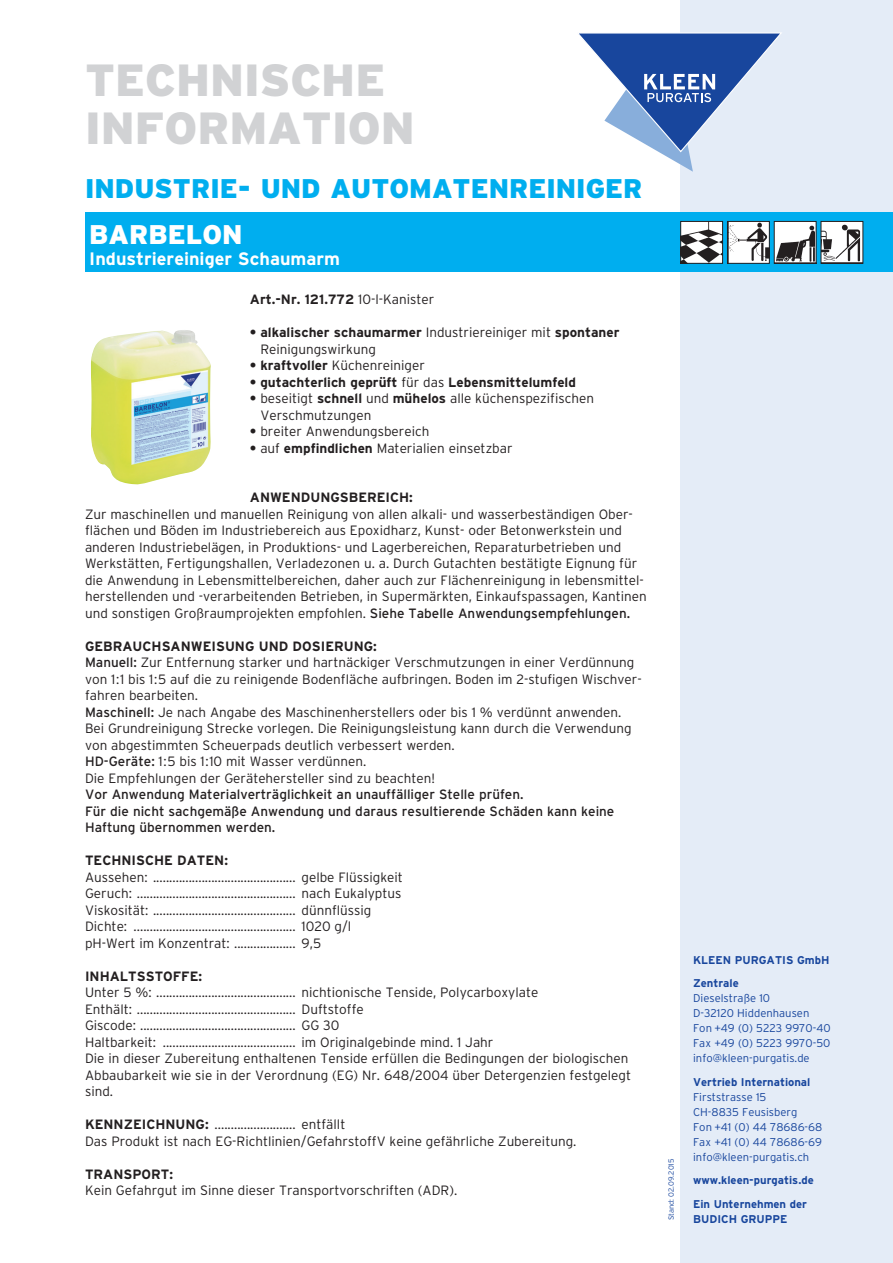
<style>
.page{position:relative;width:893px;height:1263px;background:#fff}
.page>*{position:absolute;margin:0;border:0;box-sizing:border-box;transform-origin:0 0}
.Technische_Informati{font:900 45px "Interstate";color:#d1d2d4}
.Produktgruppe{font:900 27px "Interstate";color:#00aeef}
.Produktname{font:900 27px "Interstate";color:#fff}
.Produktunterzeile{font:700 18px "Interstate";color:#fff}
.Grundschrift{font:300 13.5px/16.5px "Interstate";color:#231f20}
.Grundschrift-2{font:13.5px/16.5px "Interstate";color:#231f20}
.Subhead_Bold_Versal{font:700 13.5px "Interstate";color:#231f20}
.Grundschrift-3{font:700 13.5px "Interstate";color:#231f20}
.t1{font:300 11.25px/15px "Interstate";color:#18469d}
.t2{font:700 11.25px/15px "Interstate";color:#18469d}
.t3{font:300 7.5px "Interstate";color:#18469d}
.s1{font-weight:300}
.s2{font-weight:700}
.s3{font-weight:400}
</style>
<div class="page">
<div style="left:680px;top:0;width:213px;height:1263px;background:#e4ecf7"></div>
<svg style="left:579px;top:32px;width:203px;height:140px"></svg>
<div style="left:85px;top:213px;width:808px;height:59px;background:#00aeef"></div>
<img style="left:91px;top:330px;width:120px;height:155px">
<img style="left:682px;top:223px;width:39px;height:39px">
<div style="left:680px;top:221px;width:43px;height:43px;border:1px solid #231f20"></div>
<img style="left:729px;top:223px;width:39px;height:39px">
<div style="left:727px;top:221px;width:43px;height:43px;border:1px solid #231f20"></div>
<img style="left:776px;top:223px;width:38px;height:39px">
<div style="left:774px;top:221px;width:42px;height:43px;border:1px solid #231f20"></div>
<img style="left:823px;top:223px;width:38px;height:39px">
<div style="left:821px;top:221px;width:42px;height:43px;border:1px solid #231f20"></div>
<p class="Technische_Informati" style="left:85px;top:55px;width:302px">TECHNISCHE</p>
<p class="Technische_Informati" style="left:85px;top:103px;width:331px">INFORMATION</p>
<p class="Produktgruppe" style="left:85px;top:173px;width:559px">INDUSTRIE- UND AUTOMATENREINIGER</p>
<p class="Produktname" style="left:89px;top:219px;width:155px">BARBELON</p>
<p class="Produktunterzeile" style="left:89px;top:248px;width:252px">Industriereiniger Schaumarm</p>
<p class="Grundschrift-3" style="left:250px;top:292px;width:186px">Art.-Nr. 121.772 <span class="s1">10-l-Kanister</span></p>
<p class="Grundschrift" style="left:260px;top:324px;width:361px;text-indent:-10px"><span class="s2">• alkalischer schaumarmer</span> Industriereiniger mit <span class="s2">spontaner<br></span>Reinigungswirkung</p>
<p class="Grundschrift" style="left:250px;top:357px;width:177px"><span class="s2">• kraftvoller</span> Küchenreiniger</p>
<p class="Grundschrift-3" style="left:250px;top:374px;width:328px">• gutachterlich geprüft <span class="s1">für das</span> Lebensmittelumfeld</p>
<p class="Grundschrift" style="left:260px;top:390px;width:335px;text-indent:-10px"><span class="s2">•</span> beseitigt <span class="s2">schnell</span> und <span class="s2">mühelos</span> alle küchenspezifischen<br>Verschmutzungen</p>
<p class="Grundschrift" style="left:250px;top:423px;width:181px"><span class="s2">•</span> breiter Anwendungsbereich</p>
<p class="Grundschrift" style="left:250px;top:440px;width:264px"><span class="s2">•</span> auf <span class="s2">empfindlichen</span> Materialien einsetzbar</p>
<p class="Subhead_Bold_Versal" style="left:250px;top:490px;width:165px">ANWENDUNGSBEREICH:</p>
<p class="Grundschrift" style="left:85px;top:506px;width:563px">Zur maschinellen und manuellen Reinigung von allen alkali- und wasserbeständigen Ober&shy;flächen und Böden im Industriebereich aus Epoxidharz, Kunst- oder Betonwerkstein und anderen Industriebelägen, in Produktions- und Lagerbereichen, Reparaturbetrieben und Werkstätten, Fertigungshallen, Verladezonen u. a. Durch Gutachten bestätigte Eignung für die Anwendung in Lebensmittelbereichen, daher auch zur Flächenreinigung in lebensmittel&shy;herstellenden und -verarbeitenden Betrieben, in Supermärkten, Einkaufspassagen, Kantinen und sonstigen Großraumprojekten empfohlen. <span class="s3">Siehe Tabelle Anwendungsempfehlungen.</span></p>
<p class="Subhead_Bold_Versal" style="left:85px;top:638px;width:293px">GEBRAUCHSANWEISUNG UND DOSIERUNG:</p>
<p class="Grundschrift" style="left:85px;top:654px;width:558px"><span class="s3">Manuell:</span> Zur Entfernung starker und hartnäckiger Verschmutzungen in einer Verdünnung von 1:1 bis 1:5 auf die zu reinigende Bodenfläche aufbringen. Boden im 2-stufigen Wischver&shy;fahren bearbeiten.</p>
<p class="Grundschrift" style="left:85px;top:704px;width:548px"><span class="s3">Maschinell:</span> Je nach Angabe des Maschinenherstellers oder bis 1 % verdünnt anwenden.<br>Bei Grundreinigung Strecke vorlegen. Die Reinigungsleistung kann durch die Verwendung von abgestimmten Scheuerpads deutlich verbessert werden.</p>
<p class="Grundschrift" style="left:85px;top:753px;width:351px"><span class="s3">HD-Geräte:</span> 1:5 bis 1:10 mit Wasser verdünnen.<br>Die Empfehlungen der Gerätehersteller sind zu beachten!</p>
<p class="Grundschrift-2" style="left:85px;top:786px;width:440px">Vor Anwendung Materialverträglichkeit an unauffälliger Stelle prüfen.</p>
<p class="Grundschrift-2" style="left:85px;top:803px;width:531px">Für die nicht sachgemäße Anwendung und daraus resultierende Schäden kann keine<br>Haftung übernommen werden.</p>
<p class="Subhead_Bold_Versal" style="left:85px;top:853px;width:144px">TECHNISCHE DATEN:</p>
<p class="Grundschrift" style="left:85px;top:869px;width:319px">Aussehen: ............................................ gelbe Flüssigkeit</p>
<p class="Grundschrift" style="left:85px;top:885px;width:318px">Geruch: ................................................. nach Eukalyptus</p>
<p class="Grundschrift" style="left:85px;top:902px;width:288px">Viskosität: ............................................ dünnflüssig</p>
<p class="Grundschrift" style="left:85px;top:918px;width:268px">Dichte: .................................................. 1020 g/l</p>
<p class="Grundschrift" style="left:85px;top:935px;width:238px">pH-Wert im Konzentrat: ................... 9,5</p>
<p class="Subhead_Bold_Versal" style="left:85px;top:968px;width:119px">INHALTSSTOFFE:</p>
<p class="Grundschrift" style="left:85px;top:984px;width:455px">Unter 5 %: ........................................... nichtionische Tenside, Polycarboxylate</p>
<p class="Grundschrift" style="left:85px;top:1001px;width:280px">Enthält: ................................................. Duftstoffe</p>
<p class="Grundschrift" style="left:85px;top:1017px;width:256px">Giscode: ................................................ GG 30</p>
<p class="Grundschrift" style="left:85px;top:1034px;width:410px">Haltbarkeit: ......................................... im Originalgebinde mind. 1 Jahr</p>
<p class="Grundschrift" style="left:85px;top:1050px;width:548px">Die in dieser Zubereitung enthaltenen Tenside erfüllen die Bedingungen der biologischen<br>Abbaubarkeit wie sie in der Verordnung (EG) Nr. 648/2004 über Detergenzien festgelegt sind.</p>
<p class="Grundschrift" style="left:85px;top:1116px;width:262px"><span class="s2">KENNZEICHNUNG:</span> ......................... entfällt</p>
<p class="Grundschrift" style="left:85px;top:1133px;width:493px">Das Produkt ist nach EG-Richtlinien/GefahrstoffV keine gefährliche Zubereitung.</p>
<p class="Subhead_Bold_Versal" style="left:85px;top:1166px;width:89px">TRANSPORT:</p>
<p class="Grundschrift" style="left:85px;top:1182px;width:374px">Kein Gefahrgut im Sinne dieser Transportvorschriften (ADR).</p>
<p class="t3" style="left:667px;top:1220px;width:63px;rotate:-90deg">Stand: 02.09.2015</p>
<p class="t2" style="left:693px;top:952px;width:138px">KLEEN PURGATIS GmbH</p>
<p class="t1" style="left:693px;top:975px;width:139px"><span class="s2">Zentrale<br></span>Dieselstraße 10<br>D-32120 Hiddenhausen<br>Fon +49 (0) 5223 9970-40<br>Fax +49 (0) 5223 9970-50 info@kleen-purgatis.de</p>
<p class="t1" style="left:693px;top:1074px;width:131px"><span class="s2">Vertrieb International<br></span>Firststrasse 15<br>CH-8835 Feusisberg<br>Fon +41 (0) 44 78686-68<br>Fax +41 (0) 44 78686-69 info@kleen-purgatis.ch</p>
<p class="t2" style="left:693px;top:1172px;width:122px">www.kleen-purgatis.de</p>
<p class="t2" style="left:693px;top:1196px;width:115px">Ein Unternehmen der<br>BUDICH GRUPPE</p>
</div>
